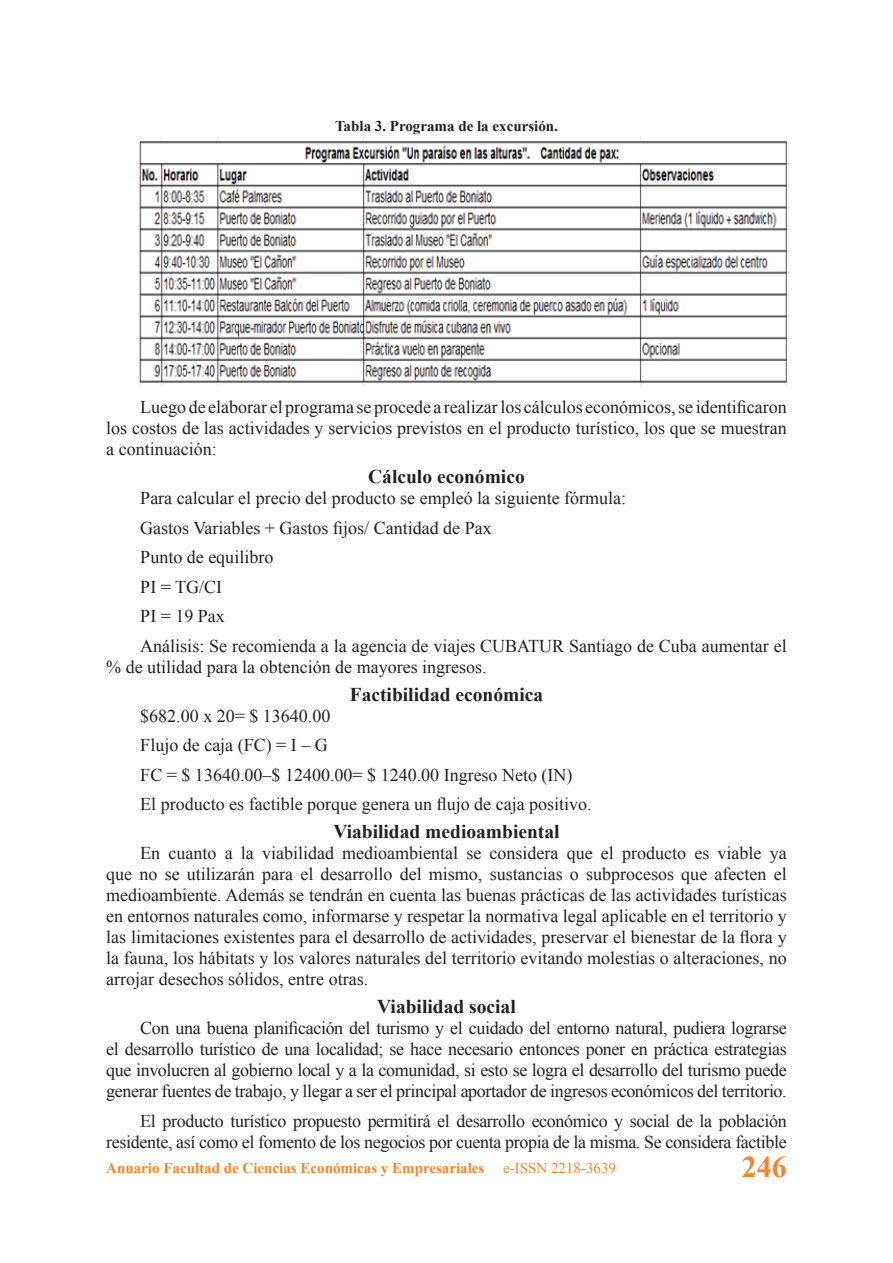
<style>
.page{position:relative;width:893px;height:1263px;background:#fff}
.page>*{position:absolute;margin:0;border:0;box-sizing:border-box;transform-origin:0 0}
.Paginación_impar{font:700 30px "Times New Roman";color:#f5842d}
.Subtitulo_3{font:700 19.5px "Times New Roman";color:#231f20}
.Texto{font:18px/21px "Times New Roman";color:#231f20;text-align:justify}
.Texto-2{font:18px/21px "Times New Roman";letter-spacing:-.02em;color:#231f20;text-align:right}
.Revista_Par{font:700 15px "Times New Roman";color:#f5842c}
.Tabla_Fig_TITULO{font:700 15px "Times New Roman";color:#231f20}
.s1{font-weight:400}
</style>
<div class="page">
<img style="left:138px;top:138px;width:650px;height:249px">
<p class="Tabla_Fig_TITULO" style="left:335px;top:116px;width:224px">Tabla 3. Programa de la excursión.</p>
<p class="Texto" style="left:106px;top:396px;width:682px;text-indent:34px">Luego de elaborar el programa se procede a realizar los cálculos económicos, se identificaron los costos de las actividades y servicios previstos en el producto turístico, los que se muestran a continuación:</p>
<p class="Subtitulo_3" style="left:368px;top:463px;width:158px">Cálculo económico</p>
<p class="Texto" style="left:140px;top:487px;width:487px">Para calcular el precio del producto se empleó la siguiente fórmula:</p>
<p class="Texto" style="left:140px;top:517px;width:353px">Gastos Variables + Gastos fijos/ Cantidad de Pax</p>
<p class="Texto" style="left:140px;top:546px;width:135px">Punto de equilibro</p>
<p class="Texto" style="left:140px;top:576px;width:83px">PI = TG/CI</p>
<p class="Texto" style="left:140px;top:605px;width:86px">PI = 19 Pax</p>
<p class="Texto" style="left:106px;top:635px;width:682px;text-indent:34px">Análisis: Se recomienda a la agencia de viajes CUBATUR Santiago de Cuba aumentar el % de utilidad para la obtención de mayores ingresos.</p>
<p class="Subtitulo_3" style="left:350px;top:680px;width:195px">Factibilidad económica</p>
<p class="Texto" style="left:140px;top:705px;width:192px">$682.00 x 20= $ 13640.00</p>
<p class="Texto" style="left:140px;top:734px;width:189px">Flujo de caja (FC) = I – G</p>
<p class="Texto" style="left:140px;top:764px;width:434px">FC = $ 13640.00–$ 12400.00= $ 1240.00 Ingreso Neto (IN)</p>
<p class="Texto" style="left:140px;top:793px;width:453px">El producto es factible porque genera un flujo de caja positivo.</p>
<p class="Subtitulo_3" style="left:333px;top:818px;width:228px">Viabilidad medioambiental</p>
<p class="Texto" style="left:106px;top:842px;width:682px;text-indent:34px">En cuanto a la viabilidad medioambiental se considera que el producto es viable ya que no se utilizarán para el desarrollo del mismo, sustancias o subprocesos que afecten el medioambiente. Además se tendrán en cuenta las buenas prácticas de las actividades turísticas en entornos naturales como, informarse y respetar la normativa legal aplicable en el territorio y las limitaciones existentes para el desarrollo de actividades, preservar el bienestar de la flora y la fauna, los hábitats y los valores naturales del territorio evitando molestias o alteraciones, no arrojar desechos sólidos, entre otras.</p>
<p class="Subtitulo_3" style="left:377px;top:993px;width:140px">Viabilidad social</p>
<p class="Texto" style="left:106px;top:1017px;width:682px;text-indent:34px">Con una buena planificación del turismo y el cuidado del entorno natural, pudiera lograrse el desarrollo turístico de una localidad; se hace necesario entonces poner en práctica estrategias que involucren al gobierno local y a la comunidad, si esto se logra el desarrollo del turismo puede generar fuentes de trabajo, y llegar a ser el principal aportador de ingresos económicos del territorio.</p>
<p class="Texto-2" style="left:106px;top:1110px;width:682px">El producto turístico propuesto permitirá el desarrollo económico y social de la población residente, así como el fomento de los negocios por cuenta propia de la misma. Se considera factible</p>
<p class="Revista_Par" style="left:106px;top:1158px;width:511px">Anuario Facultad de Ciencias Económicas y Empresariales <span class="s1">e-ISSN 2218-3639</span></p>
<p class="Paginación_impar" style="left:742px;top:1146px;width:47px">246</p>
</div>
